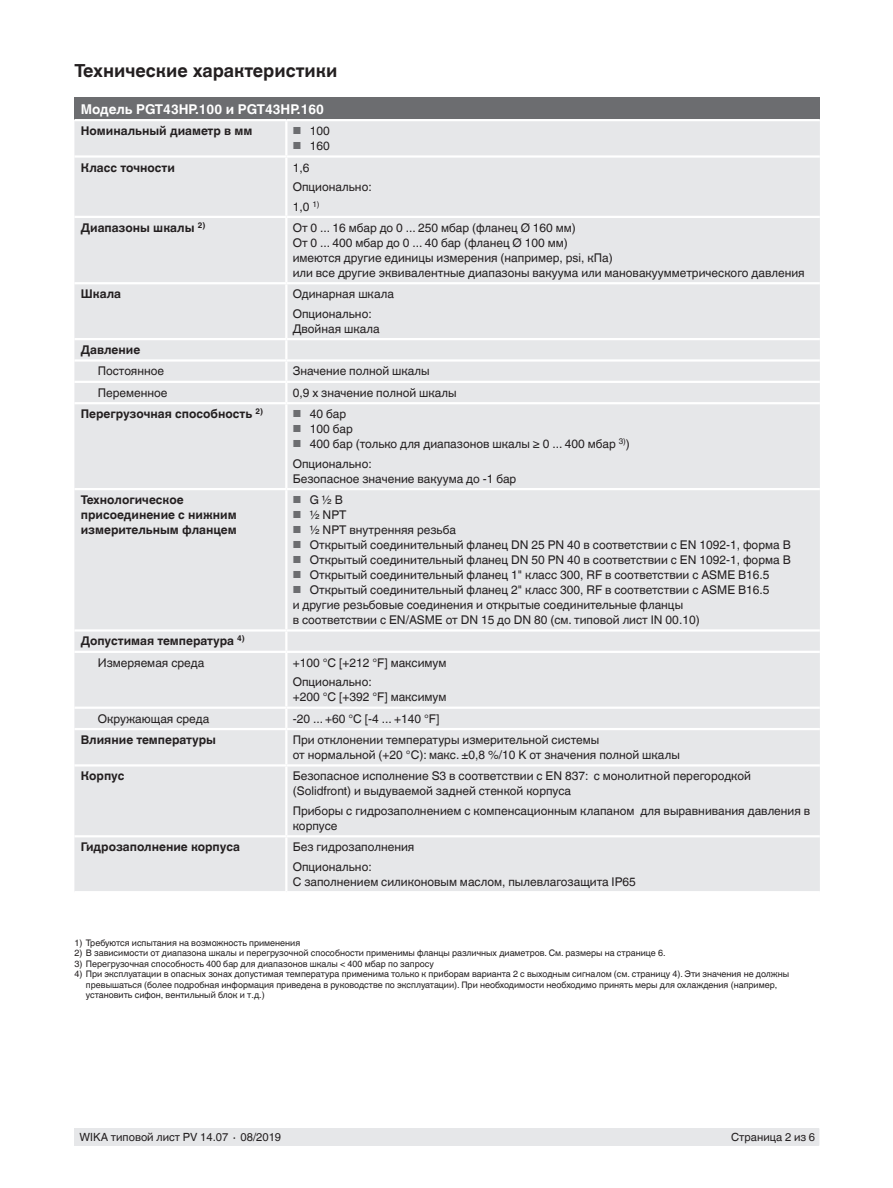
<style>
.page{position:relative;width:893px;height:1188px;background:#fff}
.page>*{position:absolute;margin:0;border:0;box-sizing:border-box;transform-origin:0 0}
.t1{font:700 18px "Helvetica World";color:#231f20}
.t2{font:700 13.5px "Helvetica World";color:#fff}
.t3{font:12px/15px "Helvetica World";color:#231f20}
.t4{font:700 12px/15px "Helvetica World";color:#231f20}
.t5{font:11.25px "Helvetica World";color:#231f20}
.t6{font:9px/10.5px "Helvetica World";color:#231f20}
.s1{font-size:10.2px;color:#6c6d70}
.s2{font-weight:400}
</style>
<div class="page">
<div style="left:75px;top:1128px;width:744px;height:17px;background:#e6e7e9"></div>
<div style="left:74px;top:98px;width:746px;height:22px;background:#6c6d70"></div>
<div style="left:74px;top:121px;width:746px;height:770px;background:#e6e7e9"></div>
<hr style="left:74px;top:119px;width:212px;height:2px;background:#fff">
<hr style="left:286px;top:119px;width:534px;height:2px;background:#fff">
<svg style="left:285px;top:340px;width:2px;height:62px"></svg>
<hr style="left:285px;top:404px;width:2px;height:84px;background:#fff">
<hr style="left:286px;top:338px;width:534px;height:2px;background:#fff">
<hr style="left:286px;top:359px;width:534px;height:3px;background:#fff">
<hr style="left:286px;top:381px;width:534px;height:2px;background:#fff">
<hr style="left:286px;top:402px;width:534px;height:2px;background:#fff">
<hr style="left:285px;top:121px;width:2px;height:34px;background:#fff">
<hr style="left:74px;top:155px;width:212px;height:3px;background:#fff">
<hr style="left:286px;top:155px;width:534px;height:3px;background:#fff">
<hr style="left:285px;top:158px;width:2px;height:58px;background:#fff">
<hr style="left:74px;top:216px;width:212px;height:2px;background:#fff">
<hr style="left:286px;top:216px;width:534px;height:2px;background:#fff">
<hr style="left:285px;top:218px;width:2px;height:64px;background:#fff">
<hr style="left:74px;top:282px;width:212px;height:2px;background:#fff">
<hr style="left:286px;top:282px;width:534px;height:2px;background:#fff">
<hr style="left:285px;top:284px;width:2px;height:54px;background:#fff">
<hr style="left:74px;top:338px;width:212px;height:2px;background:#fff">
<hr style="left:74px;top:359px;width:212px;height:3px;background:#fff">
<hr style="left:74px;top:381px;width:212px;height:2px;background:#fff">
<hr style="left:74px;top:402px;width:212px;height:2px;background:#fff">
<hr style="left:74px;top:488px;width:212px;height:2px;background:#fff">
<hr style="left:286px;top:488px;width:534px;height:2px;background:#fff">
<hr style="left:285px;top:490px;width:2px;height:139px;background:#fff">
<hr style="left:74px;top:629px;width:212px;height:3px;background:#fff">
<hr style="left:286px;top:629px;width:534px;height:3px;background:#fff">
<svg style="left:285px;top:632px;width:2px;height:19px"></svg>
<hr style="left:74px;top:651px;width:212px;height:2px;background:#fff">
<hr style="left:286px;top:651px;width:534px;height:2px;background:#fff">
<hr style="left:285px;top:653px;width:2px;height:54px;background:#fff">
<hr style="left:74px;top:707px;width:212px;height:2px;background:#fff">
<hr style="left:286px;top:707px;width:534px;height:2px;background:#fff">
<svg style="left:285px;top:709px;width:2px;height:19px"></svg>
<hr style="left:74px;top:728px;width:212px;height:2px;background:#fff">
<hr style="left:286px;top:728px;width:534px;height:2px;background:#fff">
<hr style="left:285px;top:730px;width:2px;height:34px;background:#fff">
<hr style="left:74px;top:764px;width:212px;height:3px;background:#fff">
<hr style="left:286px;top:764px;width:534px;height:3px;background:#fff">
<hr style="left:285px;top:767px;width:2px;height:68px;background:#fff">
<hr style="left:74px;top:835px;width:212px;height:2px;background:#fff">
<hr style="left:286px;top:835px;width:534px;height:2px;background:#fff">
<hr style="left:285px;top:837px;width:2px;height:54px;background:#fff">
<h1 class="t1" style="left:74px;top:60px;width:265px">Технические характеристики</h1>
<p class="t2" style="left:81px;top:101px;width:245px">Модель PGT43HP.100 и PGT43HP.160</p>
<p class="t4" style="left:81px;top:123px;width:173px">Номинальный диаметр в мм</p>
<p class="t3" style="left:293px;top:123px;width:39px"><span class="s1">■</span> 100</p>
<p class="t3" style="left:293px;top:138px;width:39px"><span class="s1">■</span> 160</p>
<p class="t4" style="left:81px;top:160px;width:96px">Класс точности</p>
<p class="t3" style="left:293px;top:158px;width:80px;line-height:19.5px">1,6<br>Опционально:<br>1,0 <sup>1)</sup></p>
<p class="t4" style="left:81px;top:220px;width:126px">Диапазоны шкалы <sup>2)</sup></p>
<p class="t3" style="left:293px;top:220px;width:514px">От 0 ... 16 мбар до 0 ... 250 мбар (фланец Ø 160 мм)<br>От 0 ... 400 мбар до 0 ... 40 бар (фланец Ø 100 мм)<br>имеются другие единицы измерения (например, psi, кПа)<br>или все другие эквивалентные диапазоны вакуума или мановакуумметрического давления</p>
<p class="t4" style="left:81px;top:287px;width:42px">Шкала</p>
<p class="t3" style="left:293px;top:284px;width:103px;line-height:19.5px">Одинарная шкала<br>Опционально:</p>
<p class="t3" style="left:293px;top:321px;width:89px">Двойная шкала</p>
<p class="t4" style="left:81px;top:342px;width:61px">Давление</p>
<p class="t3" style="left:98px;top:364px;width:68px">Постоянное</p>
<p class="t3" style="left:293px;top:364px;width:139px">Значение полной шкалы</p>
<p class="t3" style="left:98px;top:385px;width:71px">Переменное</p>
<p class="t3" style="left:293px;top:385px;width:166px">0,9 x значение полной шкалы</p>
<p class="t4" style="left:81px;top:407px;width:184px">Перегрузочная способность <sup>2)</sup></p>
<p class="t3" style="left:293px;top:407px;width:55px"><span class="s1">■</span> 40 бар</p>
<p class="t3" style="left:293px;top:422px;width:62px"><span class="s1">■</span> 100 бар</p>
<p class="t3" style="left:293px;top:434px;width:339px;line-height:19.5px"><span class="s1">■</span> 400 бар (только для диапазонов шкалы ≥ 0 ... 400 мбар <sup>3)</sup>)<br>Опционально:</p>
<p class="t3" style="left:293px;top:471px;width:225px">Безопасное значение вакуума до -1 бар</p>
<p class="t4" style="left:81px;top:492px;width:157px">Технологическое присоединение с нижним измерительным фланцем</p>
<p class="t3" style="left:293px;top:492px;width:52px"><span class="s1">■</span> G ½ B</p>
<p class="t3" style="left:293px;top:507px;width:55px"><span class="s1">■</span> ½ NPT</p>
<p class="t3" style="left:293px;top:522px;width:165px"><span class="s1">■</span> ½ NPT внутренняя резьба</p>
<p class="t3" style="left:293px;top:537px;width:499px"><span class="s1">■</span> Открытый соединительный фланец DN 25 PN 40 в соответствии с EN 1092-1, форма B</p>
<p class="t3" style="left:293px;top:552px;width:499px"><span class="s1">■</span> Открытый соединительный фланец DN 50 PN 40 в соответствии с EN 1092-1, форма B</p>
<p class="t3" style="left:293px;top:567px;width:478px"><span class="s1">■</span> Открытый соединительный фланец 1" класс 300, RF в соответствии с ASME B16.5</p>
<p class="t3" style="left:293px;top:582px;width:478px"><span class="s1">■</span> Открытый соединительный фланец 2" класс 300, RF в соответствии с ASME B16.5 и другие резьбовые соединения и открытые соединительные фланцы<br>в соответствии с EN/ASME от DN 15 до DN 80 (см. типовой лист IN 00.10)</p>
<p class="t4" style="left:98px;top:631px;width:149px;line-height:21.3px;text-indent:-17px">Допустимая температура <sup>4)<br></sup><span class="s2">Измеряемая среда</span></p>
<p class="t3" style="left:293px;top:653px;width:155px;line-height:19.5px">+100 °C [+212 °F] максимум<br>Опционально:</p>
<p class="t3" style="left:293px;top:690px;width:155px">+200 °C [+392 °F] максимум</p>
<p class="t3" style="left:98px;top:711px;width:113px">Окружающая среда</p>
<p class="t3" style="left:293px;top:711px;width:148px">-20 ... +60 °C [-4 ... +140 °F]</p>
<p class="t4" style="left:81px;top:732px;width:137px">Влияние температуры</p>
<p class="t3" style="left:293px;top:732px;width:389px">При отклонении температуры измерительной системы<br>от нормальной (+20 °C): макс. ±0,8 %/10 K от значения полной шкалы</p>
<p class="t4" style="left:81px;top:769px;width:45px">Корпус</p>
<p class="t3" style="left:293px;top:769px;width:460px">Безопасное исполнение S3 в соответствии с EN 837: с монолитной перегородкой (Solidfront) и выдуваемой задней стенкой корпуса</p>
<p class="t3" style="left:293px;top:803px;width:519px">Приборы с гидрозаполнением с компенсационным клапаном для выравнивания давления в корпусе</p>
<p class="t4" style="left:81px;top:840px;width:161px">Гидрозаполнение корпуса</p>
<p class="t3" style="left:293px;top:837px;width:123px;line-height:19.5px">Без гидрозаполнения<br>Опционально:</p>
<p class="t3" style="left:293px;top:874px;width:345px">С заполнением силиконовым маслом, пылевлагозащита IP65</p>
<p class="t6" style="left:74px;top:938px;width:227px">1) Требуются испытания на возможность применения</p>
<p class="t6" style="left:74px;top:948px;width:593px">2) В зависимости от диапазона шкалы и перегрузочной способности применимы фланцы различных диаметров. См. размеры на странице 6.</p>
<p class="t6" style="left:74px;top:959px;width:361px">3) Перегрузочная способность 400 бар для диапазонов шкалы &lt; 400 мбар по запросу</p>
<p class="t6" style="left:86px;top:969px;width:705px;text-indent:-11px">4) При эксплуатации в опасных зонах допустимая температура применима только к приборам варианта 2 с выходным сигналом (см. страницу 4). Эти значения не должны превышаться (более подробная информация приведена в руководстве по эксплуатации). При необходимости необходимо принять меры для охлаждения (например, установить сифон, вентильный блок и т.д.)</p>
<p class="t5" style="left:80px;top:1131px;width:203px">WIKA типовой лист PV 14.07 ∙ 08/2019</p>
<p class="t5" style="left:731px;top:1131px;width:86px">Страница 2 из 6</p>
</div>
